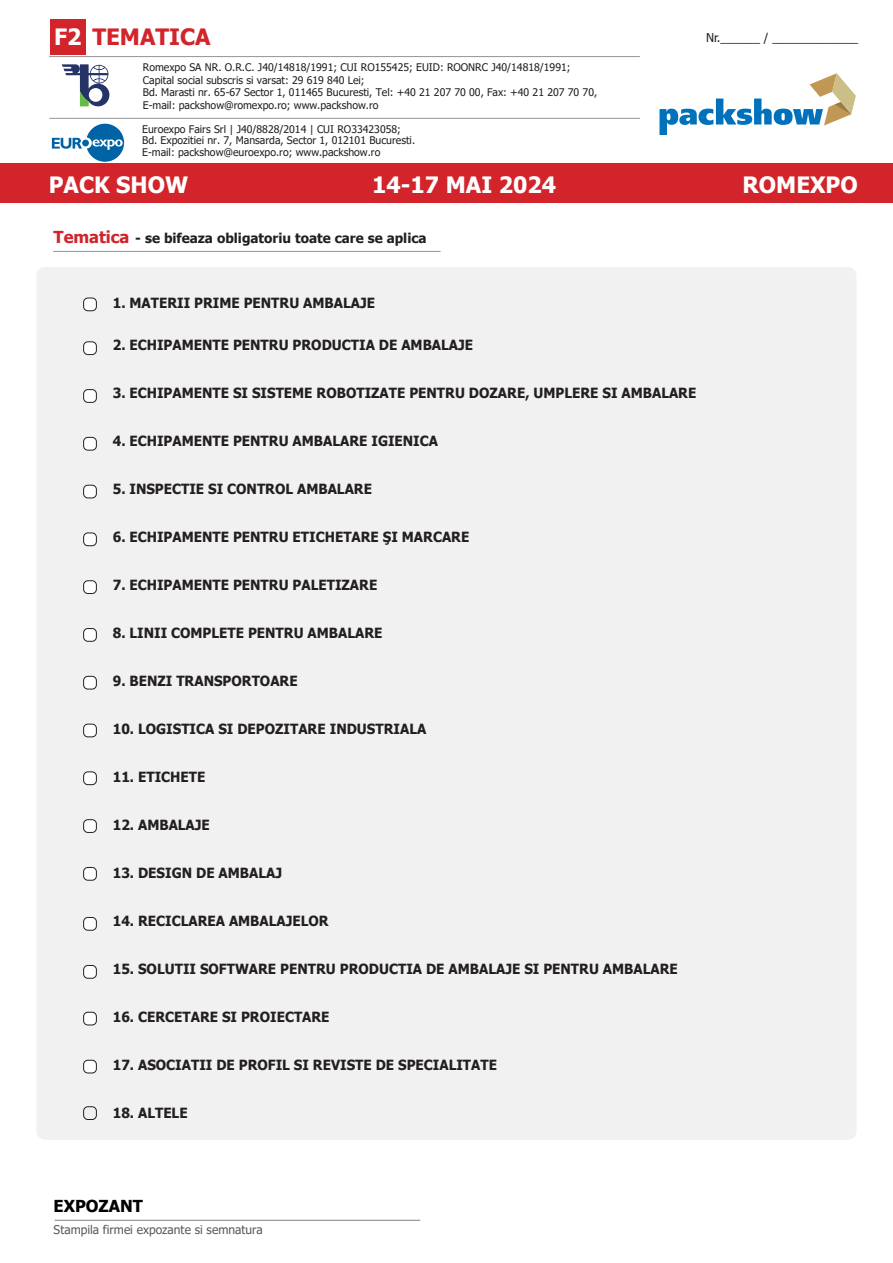
<style>
.page{position:relative;width:893px;height:1263px;background:#fff}
.page>*{position:absolute;margin:0;border:0;box-sizing:border-box;transform-origin:0 0}
.t1{font:700 22.5px "Tahoma";color:#fff}
.t2{font:700 22.5px "Tahoma";color:#fff}
.t3{font:700 22.5px "Tahoma";color:#d2242a}
.t4{font:700 16.5px "Tahoma";color:#000}
.t5{font:700 14.1px "Tahoma";color:#231f20;scale:.96 1}
.t6{font:700 13.5px "Tahoma";color:#231f20}
.t7{font:12.15px "Tahoma";color:#231f20}
.t8{font:12px "Tahoma";color:#58595b}
.t9{font:10.5px/12.6px "Tahoma";color:#231f20}
.s1{color:#fff}
.s2{font-size:16.5px;color:#d1232a}
</style>
<div class="page">
<div style="left:36px;top:267px;width:820px;height:873px;background:#f1f1f2;border-radius:9px"></div>
<hr style="left:54px;top:251px;width:386px;height:1px;background:#939598">
<div style="left:84px;top:298px;width:12px;height:13px;background:#fff;border-radius:4px"></div>
<div style="left:83px;top:298px;width:14px;height:13px;border:1px solid #231f20;border-radius:4px"></div>
<div style="left:84px;top:342px;width:12px;height:13px;background:#fff;border-radius:4px"></div>
<div style="left:83px;top:342px;width:14px;height:13px;border:1px solid #231f20;border-radius:4px"></div>
<div style="left:84px;top:390px;width:12px;height:12px;background:#fff;border-radius:4px"></div>
<div style="left:83px;top:389px;width:14px;height:14px;border:1px solid #231f20;border-radius:4px"></div>
<div style="left:84px;top:437px;width:12px;height:13px;background:#fff;border-radius:4px"></div>
<div style="left:83px;top:437px;width:14px;height:13px;border:1px solid #231f20;border-radius:4px"></div>
<div style="left:84px;top:485px;width:12px;height:13px;background:#fff;border-radius:4px"></div>
<div style="left:83px;top:485px;width:14px;height:13px;border:1px solid #231f20;border-radius:4px"></div>
<div style="left:84px;top:533px;width:12px;height:13px;background:#fff;border-radius:4px"></div>
<div style="left:83px;top:533px;width:14px;height:13px;border:1px solid #231f20;border-radius:4px"></div>
<div style="left:84px;top:581px;width:12px;height:12px;background:#fff;border-radius:4px"></div>
<div style="left:83px;top:580px;width:14px;height:14px;border:1px solid #231f20;border-radius:4px"></div>
<div style="left:84px;top:628px;width:12px;height:13px;background:#fff;border-radius:4px"></div>
<div style="left:83px;top:628px;width:14px;height:13px;border:1px solid #231f20;border-radius:4px"></div>
<div style="left:84px;top:676px;width:12px;height:13px;background:#fff;border-radius:4px"></div>
<div style="left:83px;top:676px;width:14px;height:13px;border:1px solid #231f20;border-radius:4px"></div>
<div style="left:84px;top:724px;width:12px;height:13px;background:#fff;border-radius:4px"></div>
<div style="left:83px;top:724px;width:14px;height:13px;border:1px solid #231f20;border-radius:4px"></div>
<div style="left:84px;top:772px;width:12px;height:13px;background:#fff;border-radius:4px"></div>
<div style="left:83px;top:772px;width:14px;height:13px;border:1px solid #231f20;border-radius:4px"></div>
<div style="left:84px;top:820px;width:12px;height:12px;background:#fff;border-radius:4px"></div>
<div style="left:83px;top:819px;width:14px;height:14px;border:1px solid #231f20;border-radius:4px"></div>
<div style="left:84px;top:867px;width:12px;height:13px;background:#fff;border-radius:4px"></div>
<div style="left:83px;top:867px;width:14px;height:13px;border:1px solid #231f20;border-radius:4px"></div>
<div style="left:84px;top:917px;width:12px;height:13px;background:#fff;border-radius:4px"></div>
<div style="left:83px;top:917px;width:14px;height:13px;border:1px solid #231f20;border-radius:4px"></div>
<div style="left:84px;top:965px;width:12px;height:13px;background:#fff;border-radius:4px"></div>
<div style="left:83px;top:965px;width:14px;height:13px;border:1px solid #231f20;border-radius:4px"></div>
<div style="left:84px;top:1012px;width:12px;height:13px;background:#fff;border-radius:4px"></div>
<div style="left:83px;top:1012px;width:14px;height:13px;border:1px solid #231f20;border-radius:4px"></div>
<div style="left:50px;top:19px;width:36px;height:36px;background:#d2242a"></div>
<hr style="left:49px;top:56px;width:590px;height:1px;background:#939598">
<hr style="left:50px;top:118px;width:590px;height:1px;background:#939598">
<svg style="left:52px;top:124px;width:72px;height:38px"></svg>
<div style="left:82px;top:140px;width:7px;height:6px;background:#0063a5;border-radius:50%"></div>
<svg style="left:62px;top:64px;width:47px;height:42px"></svg>
<svg style="left:659px;top:73px;width:197px;height:62px"></svg>
<div style="left:0;top:164px;width:893px;height:39px;background:#d2242a"></div>
<div style="left:84px;top:1060px;width:12px;height:13px;background:#fff;border-radius:4px"></div>
<div style="left:83px;top:1060px;width:14px;height:13px;border:1px solid #231f20;border-radius:4px"></div>
<div style="left:83px;top:1106px;width:14px;height:14px;border:1px solid #231f20;border-radius:4px"></div>
<hr style="left:55px;top:1220px;width:365px;height:1px;background:#808285">
<h1 class="t3" style="left:54px;top:22px;width:158px"><span class="s1">F2</span> TEMATICA</h1>
<p class="t7" style="left:706px;top:30px;width:154px">Nr.______ / _____________</p>
<p class="t9" style="left:143px;top:61px;width:456px">Romexpo SA NR. O.R.C. J40/14818/1991; CUI RO155425; EUID: ROONRC J40/14818/1991; Capital social subscris si varsat: 29 619 840 Lei;<br>Bd. Marasti nr. 65-67 Sector 1, 011465 Bucuresti, Tel: +40 21 207 70 00, Fax: +40 21 207 70 70, E-mail: packshow@romexpo.ro; www.packshow.ro</p>
<p class="t9" style="left:142px;top:125px;width:274px;line-height:11.1px">Euroexpo Fairs Srl | J40/8828/2014 | CUI RO33423058;<br>Bd. Expozitiei nr. 7, Mansarda, Sector 1, 012101 Bucuresti.<br>E-mail: packshow@euroexpo.ro; www.packshow.ro</p>
<h1 class="t1" style="left:49px;top:169px;width:141px">PACK SHOW</h1>
<h1 class="t2" style="left:372px;top:169px;width:185px">14-17 MAI 2024</h1>
<h1 class="t1" style="left:743px;top:169px;width:117px">ROMEXPO</h1>
<p class="t6" style="left:54px;top:228px;width:375px"><span class="s2">Tematica</span> - se bifeaza obligatoriu toate care se aplica</p>
<p class="t5" style="left:113px;top:293px;width:275px">1. MATERII PRIME PENTRU AMBALAJE</p>
<p class="t5" style="left:113px;top:335px;width:377px">2. ECHIPAMENTE PENTRU PRODUCTIA DE AMBALAJE</p>
<p class="t5" style="left:113px;top:383px;width:609px">3. ECHIPAMENTE SI SISTEME ROBOTIZATE PENTRU DOZARE, UMPLERE SI AMBALARE</p>
<p class="t5" style="left:113px;top:431px;width:340px">4. ECHIPAMENTE PENTRU AMBALARE IGIENICA</p>
<p class="t5" style="left:113px;top:479px;width:272px">5. INSPECTIE SI CONTROL AMBALARE</p>
<p class="t5" style="left:113px;top:527px;width:373px">6. ECHIPAMENTE PENTRU ETICHETARE ŞI MARCARE</p>
<p class="t5" style="left:113px;top:575px;width:277px">7. ECHIPAMENTE PENTRU PALETIZARE</p>
<p class="t5" style="left:113px;top:623px;width:282px">8. LINII COMPLETE PENTRU AMBALARE</p>
<p class="t5" style="left:113px;top:671px;width:194px">9. BENZI TRANSPORTOARE</p>
<p class="t5" style="left:113px;top:719px;width:328px">10. LOGISTICA SI DEPOZITARE INDUSTRIALA</p>
<p class="t5" style="left:113px;top:767px;width:98px">11. ETICHETE</p>
<p class="t5" style="left:113px;top:815px;width:103px">12. AMBALAJE</p>
<p class="t5" style="left:113px;top:863px;width:178px">13. DESIGN DE AMBALAJ</p>
<p class="t5" style="left:113px;top:911px;width:227px">14. RECICLAREA AMBALAJELOR</p>
<p class="t5" style="left:113px;top:959px;width:590px">15. SOLUTII SOFTWARE PENTRU PRODUCTIA DE AMBALAJE SI PENTRU AMBALARE</p>
<p class="t5" style="left:113px;top:1007px;width:227px">16. CERCETARE SI PROIECTARE</p>
<p class="t5" style="left:113px;top:1055px;width:402px">17. ASOCIATII DE PROFIL SI REVISTE DE SPECIALITATE</p>
<p class="t5" style="left:113px;top:1103px;width:80px">18. ALTELE</p>
<p class="t4" style="left:54px;top:1194px;width:91px">EXPOZANT</p>
<p class="t8" style="left:54px;top:1221px;width:211px">Stampila firmei expozante si semnatura</p>
</div>
